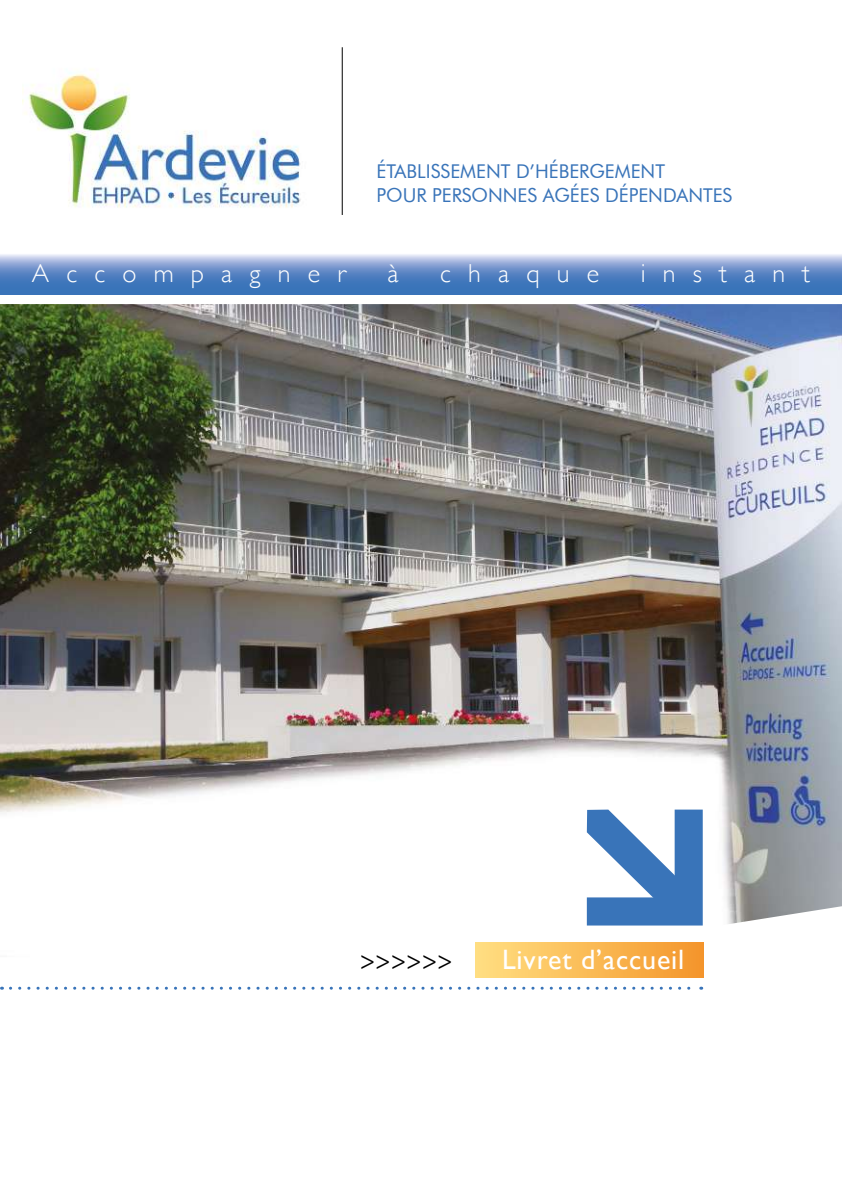
<style>
.page{position:relative;width:842px;height:1191px;background:#fff}
.page>*{position:absolute;margin:0;border:0;box-sizing:border-box;transform-origin:0 0}
.t1{font:28px "Gill Sans";letter-spacing:.03em;color:#fff}
.t2{font:300 26px "Gill Sans";letter-spacing:.66em;color:#fff}
.t3{font:26px "Myriad Pro";color:#000}
.t4{font:19px/24px "Futura BT";color:#3974b9}
</style>
<div class="page">
<img style="left:0;top:304px;width:842px;height:653px">
<svg style="left:559px;top:781px;width:158px;height:158px"></svg>
<div style="left:475px;top:942px;width:228px;height:35px;background:linear-gradient(to right,#ffe082,#f4962b)"></div>
<img style="left:23px;top:69px;width:278px;height:139px">
<hr style="left:342px;top:47px;width:1px;height:168px;background:#000">
<svg style="left:0;top:254px;width:842px;height:40px;background:#6c92ca"></svg>
<svg style="left:10px;top:986px;width:692px;height:3px"></svg>
<p class="t4" style="left:376px;top:159px;width:357px">ÉTABLISSEMENT D’HÉBERGEMENT<br>POUR PERSONNES AGÉES DÉPENDANTES</p>
<h2 class="t2" style="left:32px;top:253px;width:316px">Accompagner</h2>
<h2 class="t2" style="left:388px;top:253px;width:13px">à</h2>
<h2 class="t2" style="left:440px;top:253px;width:160px">chaque</h2>
<h2 class="t2" style="left:641px;top:253px;width:171px">instant</h2>
<h2 class="t3" style="left:360px;top:944px;width:94px">&gt;&gt;&gt;&gt;&gt;&gt;</h2>
<h1 class="t1" style="left:502px;top:943px;width:184px">Livret d’accueil</h1>
</div>
